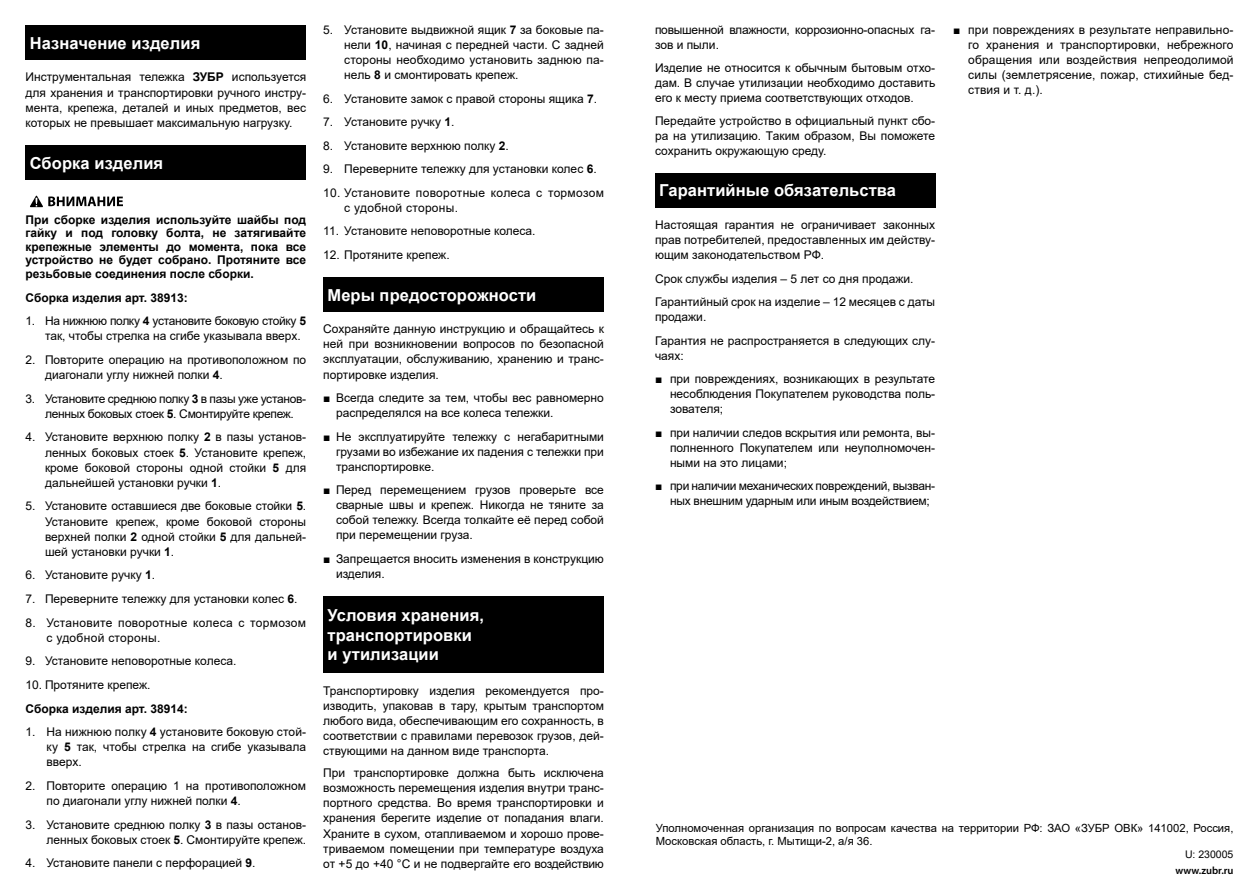
<style>
.page{position:relative;width:1259px;height:893px;background:#fff}
.page>*{position:absolute;margin:0;border:0;box-sizing:border-box;transform-origin:0 0}
.t1{font:700 16.5px/19.5px "Arial";letter-spacing:.005em;color:#fff}
.t2{font:12px/15px "Arial";color:#000;text-align:justify}
.t3{font:700 12px/13.6px "Arial";color:#000;text-align:justify}
.t4{font:12px/15px "Arial";letter-spacing:-.02em;color:#000}
.t5{font:12px/15.1px "Arial";letter-spacing:.025em;color:#000}
.t6{font:12px/15.1px "Arial";letter-spacing:-.025em;color:#000}
.t7{font:11.25px/13.5px "Arial";color:#000}
.t8{font:600 10.5px "Myriad Pro";color:#000}
.t9{font:10.5px "Arial";color:#000}
.s1{font-weight:700}
.s2{font-family:"Times New Roman"}
</style>
<div class="page">
<div style="left:26px;top:26px;width:280px;height:34px;background:#000"></div>
<div style="left:26px;top:146px;width:280px;height:34px;background:#000"></div>
<svg style="left:30px;top:195px;width:93px;height:12px"></svg>
<div style="left:323px;top:278px;width:281px;height:34px;background:#000"></div>
<div style="left:323px;top:596px;width:281px;height:77px;background:#000"></div>
<div style="left:655px;top:173px;width:280px;height:34px;background:#000"></div>
<h1 class="t1" style="left:30px;top:33px;width:172px">Назначение изделия</h1>
<p class="t2" style="left:26px;top:70px;width:282px">Инструментальная тележка <span class="s1">ЗУБР</span> используется для хранения и транспортировки ручного инстру&shy;мента, крепежа, деталей и иных предметов, вес которых не превышает максимальную нагрузку.</p>
<h1 class="t1" style="left:30px;top:153px;width:135px">Сборка изделия</h1>
<p class="t3" style="left:26px;top:213px;width:282px">При сборке изделия используйте шайбы под гайку и под головку болта, не затягивайте крепежные элементы до момента, пока все устройство не будет собрано. Протяните все резьбовые соединения после сборки.</p>
<p class="t3" style="left:26px;top:291px;width:164px">Сборка изделия арт. 38913:</p>
<p class="t4" style="left:45px;top:313px;width:263px;text-indent:-19px">1. На нижнюю полку <span class="s1">4</span> установите боковую стойку <span class="s1">5 </span>так, чтобы стрелка на сгибе указывала вверх.</p>
<p class="t2" style="left:45px;top:352px;width:263px;text-indent:-20px">2. Повторите операцию на противоположном по диагонали углу нижней полки <span class="s1">4</span>.</p>
<p class="t6" style="left:45px;top:391px;width:263px;text-indent:-20px">3. Установите среднюю полку <span class="s1">3</span> в пазы уже установ&shy;ленных боковых стоек <span class="s1">5</span>. Смонтируйте крепеж.</p>
<p class="t2" style="left:45px;top:430px;width:263px;text-indent:-20px">4. Установите верхнюю полку <span class="s1">2</span> в пазы установ&shy;ленных боковых стоек <span class="s1">5</span>. Установите крепеж, кроме боковой стороны одной стойки <span class="s1">5</span> для дальнейшей установки ручки <span class="s1">1</span>.</p>
<p class="t2" style="left:45px;top:499px;width:263px;text-indent:-19px">5. Установите оставшиеся две боковые стойки <span class="s1">5</span>.<br>Установите крепеж, кроме боковой стороны верхней полки <span class="s1">2</span> одной стойки <span class="s1">5</span> для дальней&shy;шей установки ручки <span class="s1">1</span>.</p>
<p class="t2" style="left:25px;top:568px;width:131px">6. Установите ручку <span class="s1">1</span>.</p>
<p class="t2" style="left:25px;top:591px;width:273px">7. Переверните тележку для установки колес <span class="s1">6</span>.</p>
<p class="t5" style="left:46px;top:615px;width:261px;text-indent:-21px">8. Установите поворотные колеса с тормозом с удобной стороны.</p>
<p class="t2" style="left:25px;top:653px;width:212px">9. Установите неповоротные колеса.</p>
<p class="t2" style="left:25px;top:677px;width:126px">10. Протяните крепеж.</p>
<p class="t3" style="left:25px;top:702px;width:164px">Сборка изделия арт. 38914:</p>
<p class="t2" style="left:46px;top:724px;width:261px;text-indent:-21px">1. На нижнюю полку <span class="s1">4</span> установите боковую стой&shy;ку <span class="s1">5</span> так, чтобы стрелка на сгибе указывала вверх.</p>
<p class="t2" style="left:46px;top:778px;width:261px;text-indent:-21px">2. Повторите операцию 1 на противоположном по диагонали углу нижней полки <span class="s1">4</span>.</p>
<p class="t2" style="left:25px;top:817px;width:282px;text-align:right">3. Установите среднюю полку <span class="s1">3</span> в пазы останов&shy;ленных боковых стоек <span class="s1">5</span>. Смонтируйте крепеж.</p>
<p class="t2" style="left:25px;top:856px;width:232px">4. Установите панели с перфорацией <span class="s1">9</span>.</p>
<p class="t2" style="left:344px;top:22px;width:261px;text-indent:-21px">5. Установите выдвижной ящик <span class="s1">7</span> за боковые па&shy;нели <span class="s1">10</span>, начиная с передней части. С задней стороны необходимо установить заднюю па&shy;нель <span class="s1">8</span> и смонтировать крепеж.</p>
<p class="t2" style="left:323px;top:91px;width:275px">6. Установите замок с правой стороны ящика <span class="s1">7</span>.</p>
<p class="t2" style="left:323px;top:115px;width:133px">7. Установите ручку <span class="s1">1</span>.</p>
<p class="t2" style="left:323px;top:138px;width:187px">8. Установите верхнюю полку <span class="s1">2</span>.</p>
<p class="t2" style="left:323px;top:162px;width:275px">9. Переверните тележку для установки колес <span class="s1">6</span>.</p>
<p class="t5" style="left:344px;top:185px;width:261px;text-indent:-21px">10. Установите поворотные колеса с тормозом с удобной стороны.</p>
<p class="t2" style="left:323px;top:224px;width:214px">11. Установите неповоротные колеса.</p>
<p class="t2" style="left:323px;top:247px;width:128px">12. Протяните крепеж.</p>
<h1 class="t1" style="left:327px;top:285px;width:210px">Меры предосторожности</h1>
<p class="t2" style="left:323px;top:322px;width:282px">Сохраняйте данную инструкцию и обращайтесь к ней при возникновении вопросов по безопасной эксплуатации, обслуживанию, хранению и транс&shy;портировке изделия.</p>
<p class="t2" style="left:336px;top:390px;width:269px;text-indent:-13px"><span class="s2">■</span> Всегда следите за тем, чтобы вес равномерно распределялся на все колеса тележки.</p>
<p class="t2" style="left:336px;top:429px;width:269px;text-indent:-13px"><span class="s2">■</span> Не эксплуатируйте тележку с негабаритными грузами во избежание их падения с тележки при транспортировке.</p>
<p class="t2" style="left:336px;top:482px;width:269px;text-indent:-13px"><span class="s2">■</span> Перед перемещением грузов проверьте все сварные швы и крепеж. Никогда не тяните за собой тележку. Всегда толкайте её перед собой при перемещении груза.</p>
<p class="t2" style="left:336px;top:551px;width:269px;text-indent:-13px"><span class="s2">■</span> Запрещается вносить изменения в конструкцию изделия.</p>
<h1 class="t1" style="left:327px;top:606px;width:158px">Условия хранения, транспортировки и утилизации</h1>
<p class="t2" style="left:323px;top:683px;width:282px">Транспортировку изделия рекомендуется про&shy;изводить, упаковав в тару, крытым транспортом любого вида, обеспечивающим его сохранность, в соответствии с правилами перевозок грузов, дей&shy;ствующими на данном виде транспорта.</p>
<p class="t2" style="left:323px;top:766px;width:282px">При транспортировке должна быть исключена возможность перемещения изделия внутри транс&shy;портного средства. Во время транспортировки и хранения берегите изделие от попадания влаги.<br>Храните в сухом, отапливаемом и хорошо прове&shy;триваемом помещении при температуре воздуха от +5 до +40 °С и не подвергайте его воздействию</p>
<p class="t4" style="left:655px;top:23px;width:282px">повышенной влажности, коррозионно-опасных га&shy;зов и пыли.</p>
<p class="t2" style="left:655px;top:60px;width:282px">Изделие не относится к обычным бытовым отхо&shy;дам. В случае утилизации необходимо доставить его к месту приема соответствующих отходов.</p>
<p class="t2" style="left:655px;top:113px;width:282px">Передайте устройство в официальный пункт сбо&shy;ра на утилизацию. Таким образом, Вы поможете сохранить окружающую среду.</p>
<h1 class="t1" style="left:659px;top:181px;width:238px">Гарантийные обязательства</h1>
<p class="t2" style="left:655px;top:217px;width:282px">Настоящая гарантия не ограничивает законных прав потребителей, предоставленных им действу&shy;ющим законодательством РФ.</p>
<p class="t2" style="left:655px;top:267px;width:282px;line-height:23.5px">Срок службы изделия – 5 лет со дня продажи.<br>Гарантийный срок на изделие – 12 месяцев с даты</p>
<p class="t2" style="left:655px;top:305px;width:282px;line-height:23.5px">продажи.<br>Гарантия не распространяется в следующих слу-</p>
<p class="t2" style="left:655px;top:348px;width:30px">чаях:</p>
<p class="t2" style="left:670px;top:371px;width:267px;text-indent:-15px"><span class="s2">■</span> при повреждениях, возникающих в результате несоблюдения Покупателем руководства поль&shy;зователя;</p>
<p class="t2" style="left:670px;top:425px;width:267px;text-indent:-15px"><span class="s2">■</span> при наличии следов вскрытия или ремонта, вы&shy;полненного Покупателем или неуполномочен&shy;ными на это лицами;</p>
<p class="t4" style="left:670px;top:478px;width:267px;text-indent:-15px"><span class="s2">■</span> при наличии механических повреждений, вызван&shy;ных внешним ударным или иным воздействием;</p>
<p class="t2" style="left:968px;top:22px;width:267px;text-indent:-15px"><span class="s2">■</span> при повреждениях в результате неправильно&shy;го хранения и транспортировки, небрежного обращения или воздействия непреодолимой силы (землетрясение, пожар, стихийные бед&shy;ствия и т. д.).</p>
<p class="t7" style="left:656px;top:821px;width:579px">Уполномоченная организация по вопросам качества на территории РФ: ЗАО «ЗУБР ОВК» 141002, Россия,<br>Московская область, г. Мытищи-2, а/я 36.</p>
<p class="t9" style="left:1185px;top:847px;width:50px">U: 230005</p>
<p class="t8" style="left:1175px;top:863px;width:60px">www.zubr.ru</p>
</div>
